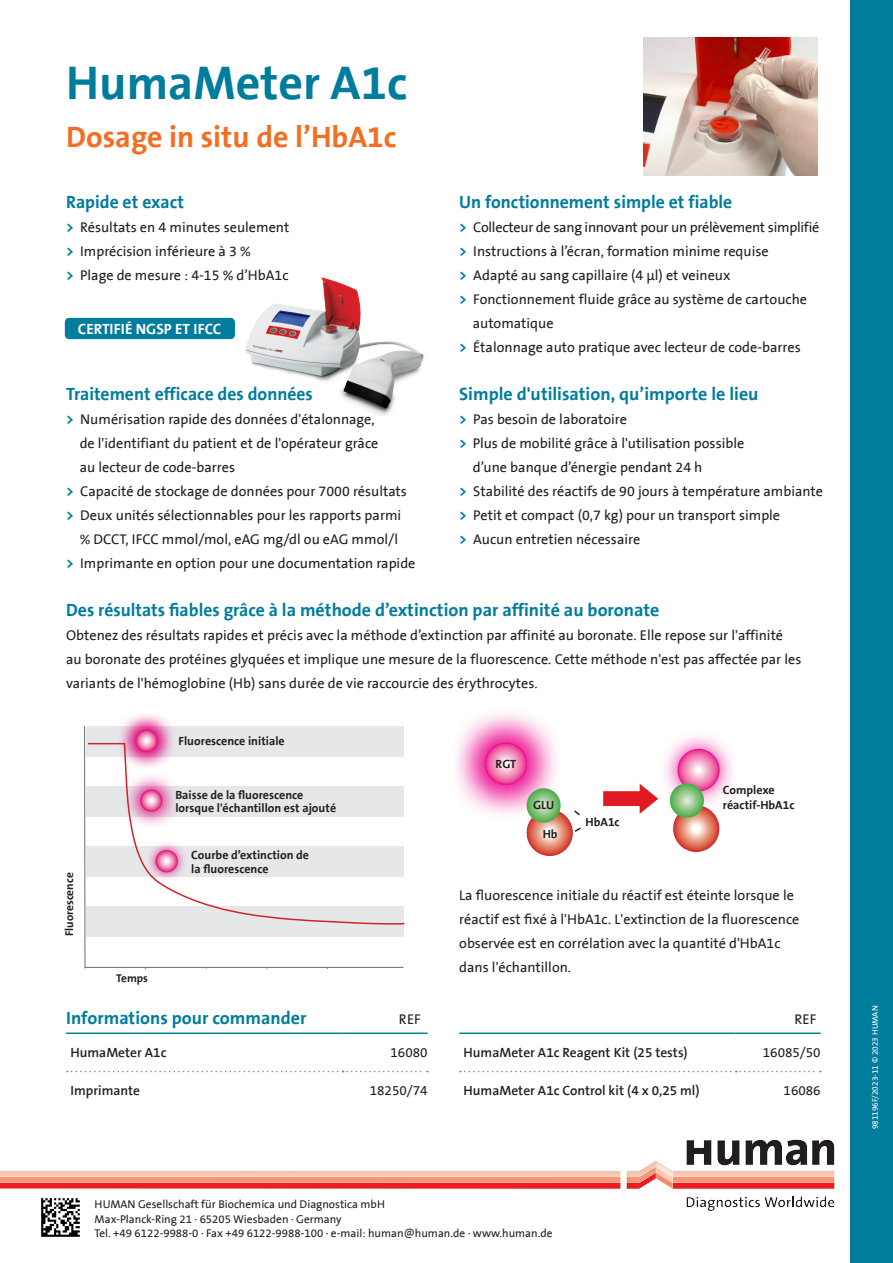
<style>
.page{position:relative;width:893px;height:1263px;background:#fff}
.page>*{position:absolute;margin:0;border:0;box-sizing:border-box;transform-origin:0 0}
.t1{font:700 48px "The Sans B7";color:#007c9d}
.t2{font:700 30px "The Sans B7";color:#f36e21}
.t3{font:700 18px "The Sans B7";color:#007c9d}
.Tabelle_Header_zentrieren{font:700 15px "The Sans B7";color:#fff}
.t4{font:14.25px/24px "The Sans B5 Plain";color:#231f20}
.t5{font:14.25px "The Sans B5 Plain";letter-spacing:-.02em;color:#231f20}
.Human_Katalog___Tabelle_Kopf{font:600 13.5px "The Sans B6";color:#231f20}
.Human_Katalog___Tabelle_Kopf-2{font:13.5px "The Sans B5 Plain";color:#231f20}
.t6{font:700 12px/15px "The Sans B7";color:#231f20}
.t7{font:11.4px "The Sans B5 Plain";color:#231f20}
.Copy{font:700 11.4px "The Sans B7";color:#231f20}
.t8{font:8.25px "The Sans B5 Plain";color:#fff}
.s1{font-family:"The Sans B7";font-weight:700;color:#007c9d}
</style>
<div class="page">
<div style="left:850px;top:0;width:43px;height:1263px;background:#007c9d"></div>
<img style="left:41px;top:1211px;width:39px;height:26px">
<div style="left:0;top:1139px;width:836px;height:72px;background:#e6dccf;opacity:.5"></div>
<img style="left:456px;top:713px;width:277px;height:143px">
<svg style="left:573px;top:826px;width:9px;height:7px"></svg>
<svg style="left:572px;top:809px;width:10px;height:8px"></svg>
<div style="left:65px;top:318px;width:170px;height:21px;background:#007c9d;border-radius:4px"></div>
<svg style="left:67px;top:1071px;width:361px;height:1px"></svg>
<hr style="left:66px;top:1032px;width:277px;height:2px;background:#007c9d">
<hr style="left:343px;top:1032px;width:85px;height:2px;background:#007c9d">
<svg style="left:460px;top:1071px;width:361px;height:1px"></svg>
<hr style="left:459px;top:1032px;width:277px;height:2px;background:#007c9d">
<hr style="left:736px;top:1032px;width:85px;height:2px;background:#007c9d">
<img style="left:245px;top:277px;width:179px;height:139px">
<img style="left:644px;top:37px;width:173px;height:138px">
<div style="left:86px;top:726px;width:317px;height:30px;background:#e6e7e9"></div>
<div style="left:86px;top:907px;width:317px;height:30px;background:#e6e7e9"></div>
<hr style="left:85px;top:967px;width:318px;height:1px;background:#6c6d70">
<svg style="left:84px;top:726px;width:3px;height:243px"></svg>
<svg style="left:204px;top:966px;width:5px;height:3px"></svg>
<svg style="left:86px;top:742px;width:319px;height:183px"></svg>
<img style="left:118px;top:714px;width:69px;height:59px">
<img style="left:143px;top:841px;width:44px;height:43px">
<img style="left:115px;top:773px;width:66px;height:56px">
<p class="t1" style="left:66px;top:58px;width:343px">HumaMeter A1c</p>
<p class="t2" style="left:66px;top:121px;width:332px">Dosage in situ de l’HbA1c</p>
<p class="t3" style="left:66px;top:193px;width:119px">Rapide et exact</p>
<p class="t4" style="left:66px;top:216px;width:225px"><span class="s1">&gt;</span> Résultats en 4 minutes seulement</p>
<p class="t4" style="left:66px;top:240px;width:186px"><span class="s1">&gt;</span> Imprécision inférieure à 3 %</p>
<p class="t4" style="left:66px;top:264px;width:224px"><span class="s1">&gt;</span> Plage de mesure : 4-15 % d’HbA1c</p>
<p class="Tabelle_Header_zentrieren" style="left:78px;top:321px;width:145px">CERTIFIÉ NGSP ET IFCC</p>
<p class="t3" style="left:66px;top:385px;width:248px">Traitement efficace des données</p>
<p class="t4" style="left:80px;top:408px;width:300px;text-indent:-14px"><span class="s1">&gt;</span> Numérisation rapide des données d'étalonnage, de l'identifiant du patient et de l'opérateur grâce au lecteur de code-barres</p>
<p class="t4" style="left:66px;top:480px;width:342px"><span class="s1">&gt;</span> Capacité de stockage de données pour 7000 résultats</p>
<p class="t4" style="left:66px;top:504px;width:337px;text-align:right"><span class="s1">&gt;</span> Deux unités sélectionnables pour les rapports parmi % DCCT, IFCC mmol/mol, eAG mg/dl ou eAG mmol/l</p>
<p class="t4" style="left:66px;top:552px;width:351px"><span class="s1">&gt;</span> Imprimante en option pour une documentation rapide</p>
<p class="t3" style="left:459px;top:193px;width:275px">Un fonctionnement simple et fiable</p>
<p class="t5" style="left:459px;top:220px;width:362px"><span class="s1">&gt;</span> Collecteur de sang innovant pour un prélèvement simplifié</p>
<p class="t4" style="left:459px;top:240px;width:311px"><span class="s1">&gt;</span> Instructions à l’écran, formation minime requise</p>
<p class="t4" style="left:459px;top:264px;width:273px"><span class="s1">&gt;</span> Adapté au sang capillaire (4 µl) et veineux</p>
<p class="t4" style="left:473px;top:288px;width:336px;text-indent:-14px"><span class="s1">&gt;</span> Fonctionnement fluide grâce au système de cartouche automatique</p>
<p class="t4" style="left:459px;top:336px;width:343px"><span class="s1">&gt;</span> Étalonnage auto pratique avec lecteur de code-barres</p>
<p class="t3" style="left:459px;top:385px;width:301px">Simple d'utilisation, qu’importe le lieu</p>
<p class="t4" style="left:459px;top:408px;width:169px"><span class="s1">&gt;</span> Pas besoin de laboratoire</p>
<p class="t4" style="left:473px;top:432px;width:273px;text-indent:-14px"><span class="s1">&gt;</span> Plus de mobilité grâce à l'utilisation possible d’une banque d’énergie pendant 24 h</p>
<p class="t4" style="left:459px;top:480px;width:365px"><span class="s1">&gt;</span> Stabilité des réactifs de 90 jours à température ambiante</p>
<p class="t4" style="left:459px;top:504px;width:322px"><span class="s1">&gt;</span> Petit et compact (0,7 kg) pour un transport simple</p>
<p class="t4" style="left:459px;top:528px;width:183px"><span class="s1">&gt;</span> Aucun entretien nécessaire</p>
<p class="t3" style="left:66px;top:601px;width:595px">Des résultats fiables grâce à la méthode d’extinction par affinité au boronate</p>
<p class="t4" style="left:66px;top:624px;width:718px">Obtenez des résultats rapides et précis avec la méthode d’extinction par affinité au boronate. Elle repose sur l'affinité</p>
<p class="t4" style="left:66px;top:648px;width:737px">au boronate des protéines glyquées et implique une mesure de la fluorescence. Cette méthode n'est pas affectée par les variants de l'hémoglobine (Hb) sans durée de vie raccourcie des érythrocytes.</p>
<p class="Copy" style="left:63px;top:936px;width:65px;rotate:-90deg">Fluorescence</p>
<p class="t6" style="left:179px;top:734px;width:108px">Fluorescence initiale</p>
<p class="t6" style="left:175px;top:788px;width:130px">Baisse de la fluorescence</p>
<p class="t6" style="left:175px;top:801px;width:162px">lorsque l'échantillon est ajouté</p>
<p class="t6" style="left:191px;top:848px;width:119px;line-height:14.4px">Courbe d’extinction de la fluorescence</p>
<p class="Copy" style="left:116px;top:972px;width:33px">Temps</p>
<p class="t3" style="left:66px;top:1009px;width:242px">Informations pour commander</p>
<p class="t4" style="left:399px;top:1008px;width:23px">REF</p>
<p class="Human_Katalog___Tabelle_Kopf" style="left:70px;top:1045px;width:98px">HumaMeter A1c</p>
<p class="Human_Katalog___Tabelle_Kopf-2" style="left:390px;top:1045px;width:39px">16080</p>
<p class="Human_Katalog___Tabelle_Kopf" style="left:70px;top:1083px;width:71px">Imprimante</p>
<p class="Human_Katalog___Tabelle_Kopf-2" style="left:370px;top:1084px;width:59px">18250/74</p>
<p class="t6" style="left:496px;top:757px;width:22px">RGT</p>
<p class="t6" style="left:533px;top:798px;width:23px">GLU</p>
<p class="t6" style="left:543px;top:827px;width:16px">Hb</p>
<p class="t6" style="left:585px;top:814px;width:36px">HbA1c</p>
<p class="t6" style="left:723px;top:783px;width:73px">Complexe réactif-HbA1c</p>
<p class="t4" style="left:459px;top:884px;width:342px">La fluorescence initiale du réactif est éteinte lorsque le réactif est fixé à l'HbA1c. L'extinction de la fluorescence observée est en corrélation avec la quantité d'HbA1c dans l'échantillon.</p>
<p class="t4" style="left:795px;top:1008px;width:23px">REF</p>
<p class="Human_Katalog___Tabelle_Kopf" style="left:463px;top:1045px;width:226px">HumaMeter A1c Reagent Kit (25 tests)</p>
<p class="Human_Katalog___Tabelle_Kopf-2" style="left:763px;top:1045px;width:59px">16085/50</p>
<p class="Human_Katalog___Tabelle_Kopf" style="left:463px;top:1083px;width:238px">HumaMeter A1c Control kit (4 x 0,25 ml)</p>
<p class="Human_Katalog___Tabelle_Kopf-2" style="left:784px;top:1084px;width:39px">16086</p>
<p class="t7" style="left:95px;top:1198px;width:292px">HUMAN Gesellschaft für Biochemica und Diagnostica mbH</p>
<p class="t7" style="left:95px;top:1213px;width:249px">Max-Planck-Ring 21 · 65205 Wiesbaden · Germany</p>
<p class="t7" style="left:95px;top:1227px;width:459px">Tel. +49 6122-9988-0 · Fax +49 6122-9988-100 · e-mail: human@human.de · www.human.de</p>
<p class="t8" style="left:871px;top:1129px;width:125px;rotate:-90deg">981196F/2023-11 © 2023 HUMAN</p>
</div>
